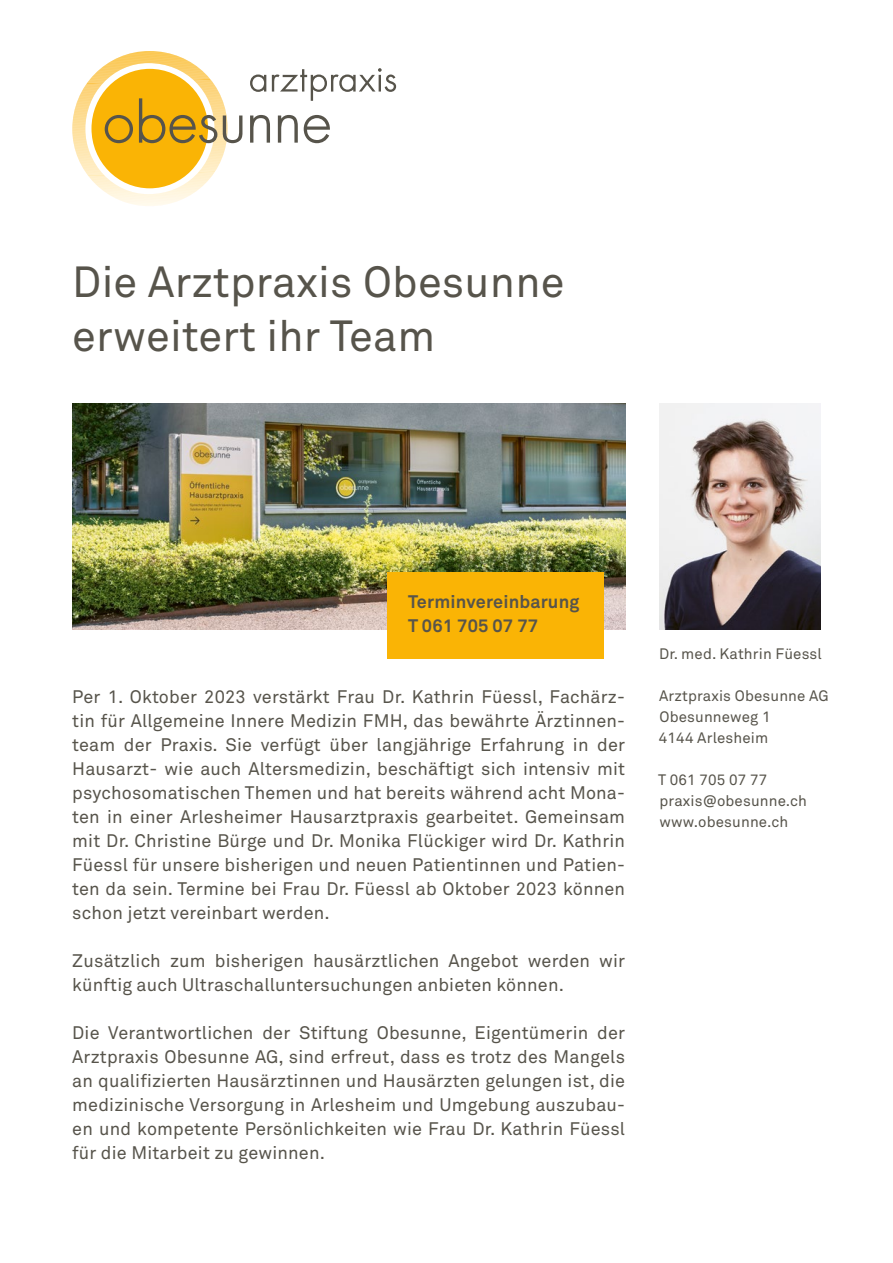
<style>
.page{position:relative;width:893px;height:1263px;background:#fff}
.page>*{position:absolute;margin:0;border:0;box-sizing:border-box;transform-origin:0 0}
.t1{font:43.05px/53.4px "Akkurat Pro";letter-spacing:.005em;color:#57544b}
.t2{font:18px/24px "Akkurat Pro";letter-spacing:.01em;color:#57544b;text-align:justify}
.t3{font:700 18px/24px "Akkurat Pro";letter-spacing:.01em;color:#57544b}
.t4{font:15px/21px "Akkurat Pro";letter-spacing:.01em;color:#57544b}
</style>
<div class="page">
<svg style="left:72px;top:51px;width:170px;height:155px"></svg>
<svg style="left:250px;top:115px;width:20px;height:28px"></svg>
<svg style="left:278px;top:115px;width:20px;height:28px"></svg>
<svg style="left:304px;top:115px;width:26px;height:28px"></svg>
<svg style="left:250px;top:75px;width:16px;height:17px"></svg>
<svg style="left:272px;top:68px;width:124px;height:33px"></svg>
<img style="left:659px;top:404px;width:162px;height:225px">
<img style="left:72px;top:404px;width:553px;height:225px">
<div style="left:387px;top:572px;width:217px;height:87px;background:#fab405"></div>
<h1 class="t1" style="left:72px;top:256px;width:494px">Die Arztpraxis Obesunne erweitert ihr Team</h1>
<p class="t3" style="left:408px;top:589px;width:173px">Terminvereinbarung<br>T 061 705 07 77</p>
<p class="t2" style="left:72px;top:685px;width:554px">Per 1. Oktober 2023 verstärkt Frau Dr. Kathrin Füessl, Fachärz&shy;tin für Allgemeine Innere Medizin FMH, das bewährte Ärztinnen&shy;team der Praxis. Sie verfügt über langjährige Erfahrung in der Hausarzt- wie auch Altersmedizin, beschäftigt sich intensiv mit psychosomatischen Themen und hat bereits während acht Mona&shy;ten in einer Arlesheimer Hausarztpraxis gearbeitet. Gemeinsam mit Dr. Christine Bürge und Dr. Monika Flückiger wird Dr. Kathrin Füessl für unsere bisherigen und neuen Patientinnen und Patien&shy;ten da sein. Termine bei Frau Dr. Füessl ab Oktober 2023 können schon jetzt vereinbart werden.</p>
<p class="t2" style="left:72px;top:949px;width:554px">Zusätzlich zum bisherigen hausärztlichen Angebot werden wir künftig auch Ultraschalluntersuchungen anbieten können.</p>
<p class="t2" style="left:72px;top:1021px;width:554px">Die Verantwortlichen der Stiftung Obesunne, Eigentümerin der Arztpraxis Obesunne AG, sind erfreut, dass es trotz des Mangels an qualifizierten Hausärztinnen und Hausärzten gelungen ist, die medizinische Versorgung in Arlesheim und Umgebung auszubau&shy;en und kompetente Persönlichkeiten wie Frau Dr. Kathrin Füessl für die Mitarbeit zu gewinnen.</p>
<p class="t4" style="left:659px;top:643px;width:164px">Dr. med. Kathrin Füessl</p>
<p class="t4" style="left:659px;top:685px;width:171px">Arztpraxis Obesunne AG<br>Obesunneweg 1<br>4144 Arlesheim</p>
<p class="t4" style="left:658px;top:769px;width:150px">T 061 705 07 77 praxis@obesunne.ch www.obesunne.ch</p>
</div>
